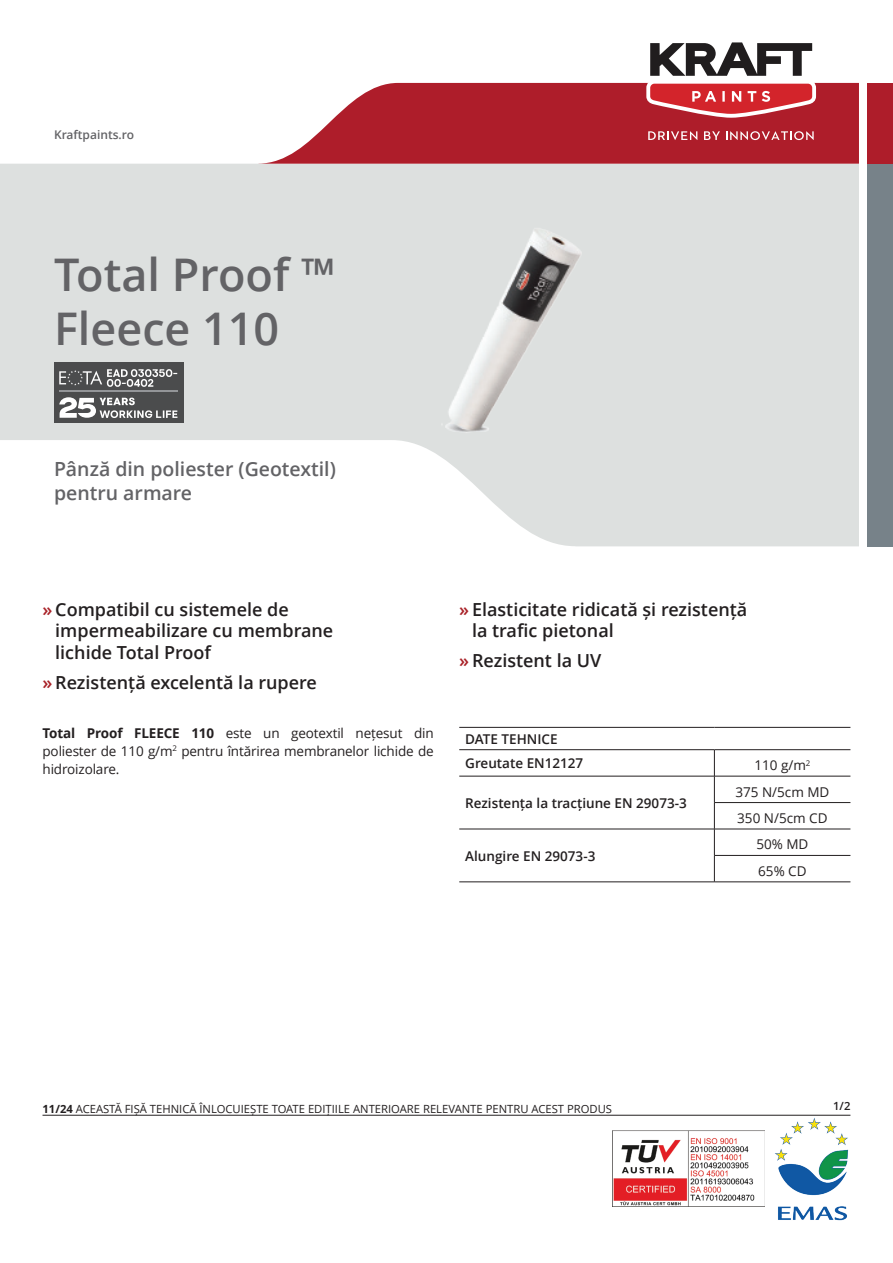
<style>
.page{position:relative;width:893px;height:1263px;background:#fff}
.page>*{position:absolute;margin:0;border:0;box-sizing:border-box;transform-origin:0 0}
.t1{font:600 45px/54px "Open Sans";color:#636366}
.t2{font:600 19.5px/23.4px "Open Sans";color:#636366}
.t3{font:600 18px/21.6px "Open Sans";color:#231f20}
.t4{font:13.5px/18px "Open Sans";letter-spacing:-.01em;color:#231f20}
.t5{font:600 13.5px/24.5px "Open Sans";color:#231f20}
.t6{font:600 12px "Open Sans";color:#636366}
.t7{font:11.25px "Open Sans";color:#231f20}
.t8{font:600 11.25px "Open Sans";color:#231f20}
.s1{color:#a92228}
.s2{font-weight:700}
</style>
<div class="page">
<svg style="left:0;top:164px;width:859px;height:382px;fill:#dde0df"></svg>
<svg style="left:259px;top:83px;width:600px;height:81px;background:#b93d48"></svg>
<div style="left:867px;top:83px;width:26px;height:81px;background:#ae1d2a"></div>
<div style="left:867px;top:164px;width:26px;height:382px;background:#778289"></div>
<svg style="left:642px;top:42px;width:178px;height:80px"></svg>
<svg style="left:648px;top:131px;width:49px;height:9px"></svg>
<svg style="left:704px;top:131px;width:16px;height:9px"></svg>
<svg style="left:726px;top:131px;width:88px;height:9px"></svg>
<img style="left:432px;top:220px;width:172px;height:222px">
<img style="left:612px;top:1130px;width:152px;height:77px">
<img style="left:775px;top:1118px;width:74px;height:103px">
<hr style="left:43px;top:1115px;width:807px;height:1px;background:#231f20">
<hr style="left:459px;top:727px;width:255px;height:1px;background:#231f20">
<hr style="left:714px;top:727px;width:136px;height:1px;background:#231f20">
<hr style="left:459px;top:749px;width:255px;height:1px;background:#231f20">
<hr style="left:714px;top:749px;width:136px;height:1px;background:#231f20">
<hr style="left:459px;top:776px;width:255px;height:1px;background:#231f20">
<hr style="left:714px;top:776px;width:136px;height:1px;background:#231f20">
<hr style="left:714px;top:802px;width:136px;height:1px;background:#231f20">
<hr style="left:459px;top:829px;width:255px;height:1px;background:#231f20">
<hr style="left:714px;top:829px;width:136px;height:1px;background:#231f20">
<hr style="left:714px;top:855px;width:136px;height:1px;background:#231f20">
<svg style="left:714px;top:750px;width:1px;height:131px"></svg>
<hr style="left:459px;top:881px;width:255px;height:1px;background:#231f20">
<hr style="left:714px;top:881px;width:136px;height:1px;background:#231f20">
<div style="left:54px;top:363px;width:129px;height:60px;background:#4b4c4d"></div>
<hr style="left:59px;top:391px;width:119px;height:1px;background:#939598">
<svg style="left:59px;top:397px;width:118px;height:21px"></svg>
<svg style="left:59px;top:369px;width:118px;height:18px"></svg>
<p class="t6" style="left:54px;top:126px;width:82px">Kraftpaints.ro</p>
<h1 class="t1" style="left:54px;top:246px;width:283px">Total Proof ™<br>Fleece 110</h1>
<p class="t2" style="left:54px;top:457px;width:283px">Pânză din poliester (Geotextil) pentru armare</p>
<p class="t3" style="left:55px;top:598px;width:280px;text-indent:-13px"><span class="s1">»</span>Compatibil cu sistemele de impermeabilizare cu membrane lichide Total Proof</p>
<p class="t3" style="left:43px;top:671px;width:276px"><span class="s1">»</span>Rezistență excelentă la rupere</p>
<p class="t4" style="left:43px;top:723px;width:393px;text-align:justify"><span class="s2">Total Proof FLEECE 110</span> este un geotextil nețesut din poliester de 110 g/m<sup>2</sup> pentru întărirea membranelor lichide de hidroizolare.</p>
<p class="t3" style="left:472px;top:598px;width:277px;text-indent:-13px"><span class="s1">»</span> Elasticitate ridicată și rezistență la trafic pietonal</p>
<p class="t3" style="left:459px;top:649px;width:144px"><span class="s1">»</span>Rezistent la UV</p>
<p class="t5" style="left:465px;top:726px;width:120px">DATE TEHNICE<br>Greutate EN12127</p>
<p class="t4" style="left:754px;top:756px;width:58px">110 g/m<sup>2</sup></p>
<p class="t5" style="left:465px;top:790px;width:223px">Rezistența la tracțiune EN 29073-3</p>
<p class="t4" style="left:735px;top:778px;width:96px;line-height:26.4px">375 N/5cm MD<br>350 N/5cm CD</p>
<p class="t5" style="left:465px;top:843px;width:132px">Alungire EN 29073-3</p>
<p class="t4" style="left:756px;top:831px;width:54px;line-height:26.4px">50% MD<br>65% CD</p>
<p class="t7" style="left:43px;top:1101px;width:571px"><span class="s2">11/24</span> ACEASTĂ FIȘĂ TEHNICĂ ÎNLOCUIEȘTE TOATE EDIȚIILE ANTERIOARE RELEVANTE PENTRU ACEST PRODUS</p>
<p class="t8" style="left:833px;top:1098px;width:19px">1/2</p>
</div>
